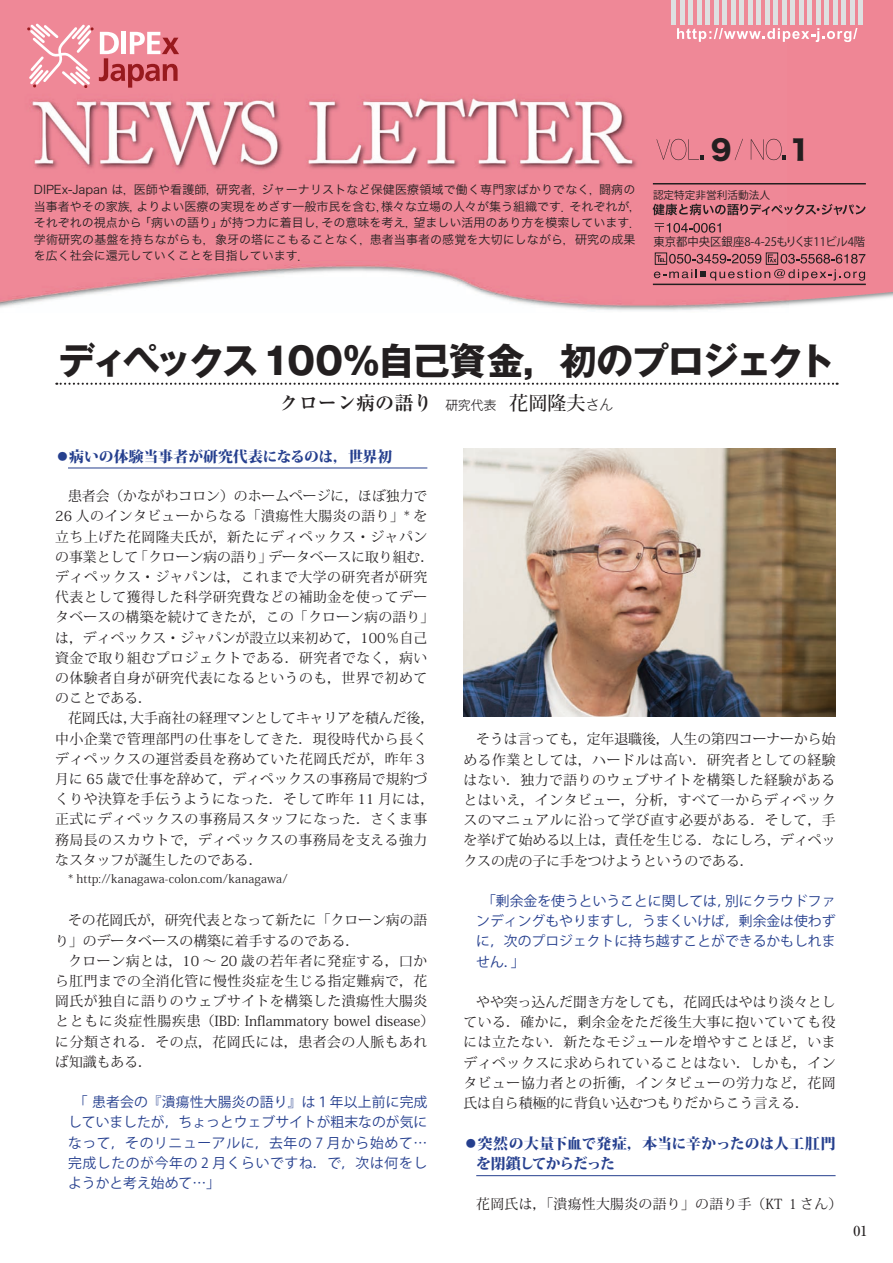
<style>
.page{position:relative;width:893px;height:1263px;background:#fff}
.page>*{position:absolute;margin:0;border:0;box-sizing:border-box;transform-origin:0 0}
.t1{font:700 37.2px "Gothic MB101 Pro";letter-spacing:-.085em;color:#231f20}
.t2{font:27px "Hira Kaku Std W8";color:#231f20}
.t3{font:700 19.2px "Ryumin Pro";color:#231f20}
.t4{font:800 14.85px/20.2px "Koz Min Pro";letter-spacing:-.01em;color:#253f8e}
.t5{font:13.8px/20.2px "Koz Min Pro";letter-spacing:.035em;color:#231f20}
.t6{font:13.8px/20.2px "Koz Go Pro";color:#253f8e;text-align:justify}
.t7{font:13.8px/20.2px "Koz Min Pro";color:#231f20}
.t8{font:500 13.8px "Ryumin Pro";color:#231f20}
.t9{font:12px/16.5px "Hira Kaku Pro N W3";color:#231f20}
.t10{font:11.7px "Koz Min Pro";letter-spacing:.015em;color:#231f20}
.t11{font:11.7px "Koz Go Pro";color:#231f20}
.t12{font:10.65px "Koz Go Pro";color:#231f20}
.s1{font-family:"Gothic MB101 Pro";font-weight:300;font-size:12.75px}
.s2{font-family:"Koz Min Pro";font-weight:500}
.s3{font-family:"Gothic MB101 Pro";font-weight:300;font-size:13.8px}
</style>
<div class="page">
<hr style="left:68px;top:468px;width:359px;height:1px;background:#253f8e">
<svg style="left:56px;top:383px;width:782px;height:2px"></svg>
<hr style="left:476px;top:1175px;width:360px;height:1px;background:#253f8e">
<img style="left:0;top:0;width:893px;height:311px">
<hr style="left:680px;top:0;width:4px;height:25px;background:#dee0e1">
<div style="left:671px;top:0;width:5px;height:25px;background:#dee0e1"></div>
<div style="left:688px;top:0;width:5px;height:25px;background:#dee0e1"></div>
<hr style="left:697px;top:0;width:4px;height:25px;background:#dee0e1">
<div style="left:705px;top:0;width:5px;height:25px;background:#dee0e1"></div>
<hr style="left:714px;top:0;width:4px;height:25px;background:#dee0e1">
<div style="left:722px;top:0;width:5px;height:25px;background:#dee0e1"></div>
<hr style="left:731px;top:0;width:4px;height:25px;background:#dee0e1">
<div style="left:739px;top:0;width:5px;height:25px;background:#dee0e1"></div>
<hr style="left:748px;top:0;width:4px;height:25px;background:#dee0e1">
<div style="left:756px;top:0;width:5px;height:25px;background:#dee0e1"></div>
<hr style="left:765px;top:0;width:4px;height:25px;background:#dee0e1">
<hr style="left:774px;top:0;width:4px;height:25px;background:#dee0e1">
<hr style="left:782px;top:0;width:4px;height:25px;background:#dee0e1">
<hr style="left:791px;top:0;width:4px;height:25px;background:#dee0e1">
<hr style="left:799px;top:0;width:4px;height:25px;background:#dee0e1">
<hr style="left:808px;top:0;width:4px;height:25px;background:#dee0e1">
<hr style="left:816px;top:0;width:4px;height:25px;background:#dee0e1">
<hr style="left:825px;top:0;width:4px;height:25px;background:#dee0e1">
<hr style="left:833px;top:0;width:4px;height:25px;background:#dee0e1">
<hr style="left:842px;top:0;width:4px;height:25px;background:#dee0e1">
<hr style="left:850px;top:0;width:4px;height:25px;background:#dee0e1">
<hr style="left:859px;top:0;width:4px;height:25px;background:#dee0e1">
<svg style="left:677px;top:28px;width:180px;height:14px"></svg>
<svg style="left:656px;top:139px;width:48px;height:21px"></svg>
<svg style="left:735px;top:139px;width:8px;height:21px"></svg>
<svg style="left:751px;top:139px;width:35px;height:21px"></svg>
<svg style="left:653px;top:204px;width:213px;height:11px;background:#ac656f"></svg>
<svg style="left:655px;top:223px;width:66px;height:10px"></svg>
<hr style="left:653px;top:183px;width:213px;height:1px;background:#231f20">
<hr style="left:653px;top:284px;width:213px;height:1px;background:#231f20">
<div style="left:655px;top:253px;width:12px;height:12px;border:1px solid #231f20"></div>
<div style="left:766px;top:253px;width:12px;height:12px;border:1px solid #231f20"></div>
<svg style="left:654px;top:254px;width:211px;height:27px;background:#c3707c"></svg>
<svg style="left:27px;top:24px;width:152px;height:64px;background:#e9939e"></svg>
<img style="left:463px;top:449px;width:373px;height:267px">
<p class="t9" style="left:34px;top:181px;width:609px">DIPEx-Japan は，医師や看護師，研究者，ジャーナリストなど保健医療領域で働く専門家ばかりでなく，闘病の当事者やその家族，よりよい医療の実現をめざす一般市民を含む，様々な立場の人々が集う組織です．それぞれが，それぞれの視点から「病いの語り」が持つ力に着目し，その意味を考え，望ましい活用のあり方を模索しています．学術研究の基盤を持ちながらも，象牙の塔にこもることなく，患者当事者の感覚を大切にしながら，研究の成果を広く社会に還元していくことを目指しています．</p>
<h2 class="t2" style="left:711px;top:135px;width:22px">9</h2>
<h2 class="t2" style="left:789px;top:135px;width:22px">1</h2>
<p class="t12" style="left:653px;top:188px;width:118px">認定特定非営利活動法人</p>
<p class="t11" style="left:654px;top:234px;width:213px">東京都中央区銀座8-4-25もりくま11ビル4階</p>
<h1 class="t1" style="left:58px;top:330px;width:778px">ディペックス100％自己資金，初のプロジェクト</h1>
<h3 class="t3" style="left:280px;top:388px;width:335px">クローン病の語り<span class="s1">　研究代表　</span><span class="s2">花岡隆夫</span><span class="s3">さん</span></h3>
<p class="t4" style="left:55px;top:445px;width:339px">◦病いの体験当事者が研究代表になるのは，世界初</p>
<p class="t5" style="left:55px;top:485px;width:381px;text-indent:13px">患者会（かながわコロン）のホームページに，ほぼ独力で<br>26 人のインタビューからなる「潰瘍性大腸炎の語り」* を立ち上げた花岡隆夫氏が，新たにディペックス・ジャパンの事業として「クローン病の語り」データベースに取り組む．ディペックス・ジャパンは，これまで大学の研究者が研究代表として獲得した科学研究費などの補助金を使ってデータベースの構築を続けてきたが，この「クローン病の語り」は，ディペックス・ジャパンが設立以来初めて，100％自己資金で取り組むプロジェクトである．研究者でなく，病いの体験者自身が研究代表になるというのも，世界で初めてのことである．</p>
<p class="t5" style="left:55px;top:708px;width:380px;text-indent:13px">花岡氏は，大手商社の経理マンとしてキャリアを積んだ後，中小企業で管理部門の仕事をしてきた．現役時代から長くディペックスの運営委員を務めていた花岡氏だが，昨年３月に 65 歳で仕事を辞めて，ディペックスの事務局で規約づくりや決算を手伝うようになった．そして昨年 11 月には，正式にディペックスの事務局スタッフになった．さくま事務局長のスカウトで，ディペックスの事務局を支える強力なスタッフが誕生したのである．</p>
<p class="t10" style="left:68px;top:870px;width:221px">* http://kanagawa-colon.com/kanagawa/</p>
<p class="t7" style="left:55px;top:910px;width:374px;text-indent:13px">その花岡氏が，研究代表となって新たに「クローン病の語り」のデータベースの構築に着手するのである．</p>
<p class="t5" style="left:55px;top:950px;width:380px;text-indent:13px">クローン病とは，10 ～ 20 歳の若年者に発症する，口から肛門までの全消化管に慢性炎症を生じる指定難病で，花岡氏が独自に語りのウェブサイトを構築した潰瘍性大腸炎とともに炎症性腸疾患（IBD: Inflammatory bowel disease）に分類される．その点，花岡氏には，患者会の人脈もあれば知識もある．</p>
<p class="t6" style="left:68px;top:1092px;width:361px;text-indent:6px">「 患者会の『潰瘍性大腸炎の語り』は１年以上前に完成していましたが，ちょっとウェブサイトが粗末なのが気になって，そのリニューアルに，去年の 7 月から始めて…完成したのが今年の 2 月くらいですね．で，次は何をしようかと考え始めて…」</p>
<p class="t5" style="left:463px;top:729px;width:374px;text-align:justify;text-indent:13px">そうは言っても，定年退職後，人生の第四コーナーから始める作業としては，ハードルは高い．研究者としての経験はない．独力で語りのウェブサイトを構築した経験があるとはいえ，インタビュー，分析，すべて一からディペックスのマニュアルに沿って学び直す必要がある．そして，手を挙げて始める以上は，責任を生じる．なにしろ，ディペックスの虎の子に手をつけようというのである．</p>
<p class="t6" style="left:476px;top:891px;width:361px;text-indent:6px">「剰余金を使うということに関しては，別にクラウドファンディングもやりますし，うまくいけば，剰余金は使わずに，次のプロジェクトに持ち越すことができるかもしれません．」</p>
<p class="t5" style="left:463px;top:991px;width:374px;text-align:justify;text-indent:13px">やや突っ込んだ聞き方をしても，花岡氏はやはり淡々としている．確かに，剰余金をただ後生大事に抱いていても役には立たない．新たなモジュールを増やすことほど，いまディペックスに求められていることはない．しかも，インタビュー協力者との折衝，インタビューの労力など，花岡氏は自ら積極的に背負い込むつもりだからこう言える．</p>
<p class="t4" style="left:476px;top:1133px;width:361px;text-indent:-13px">◦突然の大量下血で発症，本当に辛かったのは人工肛門を閉鎖してからだった</p>
<p class="t5" style="left:476px;top:1193px;width:368px">花岡氏は，「潰瘍性大腸炎の語り」の語り手（KT １さん）</p>
<p class="t8" style="left:854px;top:1220px;width:15px">01</p>
</div>
